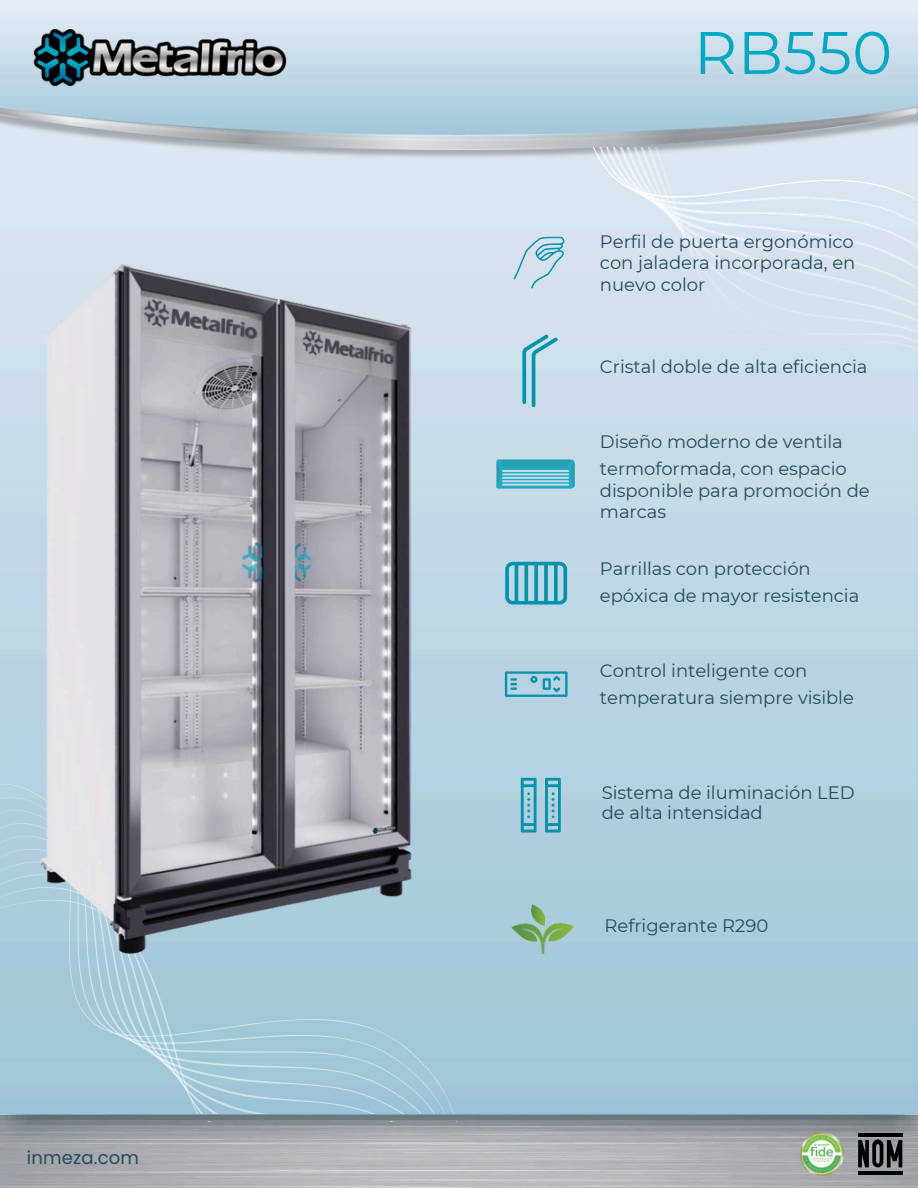
<style>
.page{position:relative;width:918px;height:1188px;background:#fff}
.page>*{position:absolute;margin:0;border:0;box-sizing:border-box;transform-origin:0 0}
.t1{font:60px "Montserrat";letter-spacing:.01em;color:#00a8c3}
.t2{font:18px/21.3px "Montserrat";letter-spacing:-.005em;color:#254c5d;text-align:justify}
.t3{font:18px "Poppins";letter-spacing:.01em;color:#254c5d}
</style>
<div class="page">
<img style="left:0;top:1116px;width:918px;height:72px">
<img style="left:0;top:174px;width:918px;height:942px">
<img style="left:0;top:0;width:918px;height:96px">
<img style="left:34px;top:30px;width:253px;height:55px">
<svg style="left:0;top:777px;width:475px;height:344px;background:#a4c7d6"></svg>
<img style="left:577px;top:147px;width:340px;height:265px">
<svg style="left:521px;top:331px;width:40px;height:78px;background:#a6cfde"></svg>
<svg style="left:545px;top:778px;width:16px;height:55px"></svg>
<svg style="left:521px;top:778px;width:16px;height:55px"></svg>
<svg style="left:505px;top:671px;width:63px;height:26px;background:#78bbce"></svg>
<svg style="left:593px;top:147px;width:324px;height:54px;background:#dce6ef"></svg>
<hr style="left:858px;top:1133px;width:45px;height:4px;background:#000">
<hr style="left:858px;top:1171px;width:45px;height:4px;background:#000">
<svg style="left:858px;top:1140px;width:44px;height:27px"></svg>
<img style="left:800px;top:1133px;width:43px;height:42px">
<svg style="left:505px;top:562px;width:62px;height:43px;background:#61b5c8"></svg>
<svg style="left:514px;top:237px;width:50px;height:51px;background:#b8d6e3"></svg>
<svg style="left:497px;top:460px;width:78px;height:29px;background:#55b6c8"></svg>
<img style="left:532px;top:904px;width:12px;height:20px">
<img style="left:512px;top:924px;width:62px;height:30px">
<img style="left:33px;top:254px;width:392px;height:699px">
<p class="t3" style="left:27px;top:1145px;width:114px">inmeza.com</p>
<p class="t1" style="left:694px;top:16px;width:200px">RB550</p>
<p class="t2" style="left:600px;top:231px;width:257px">Perfil de puerta ergonómico con jaladera incorporada, en nuevo color</p>
<p class="t2" style="left:600px;top:356px;width:269px">Cristal doble de alta eficiencia</p>
<p class="t2" style="left:600px;top:431px;width:244px">Diseño moderno de ventila</p>
<p class="t2" style="left:600px;top:458px;width:248px">termoformada, con espacio</p>
<p class="t2" style="left:600px;top:479px;width:271px">disponible para promoción de</p>
<p class="t2" style="left:600px;top:501px;width:68px">marcas</p>
<p class="t2" style="left:600px;top:558px;width:212px">Parrillas con protección</p>
<p class="t2" style="left:600px;top:585px;width:261px">epóxica de mayor resistencia</p>
<p class="t2" style="left:600px;top:660px;width:209px">Control inteligente con</p>
<p class="t2" style="left:600px;top:687px;width:256px">temperatura siempre visible</p>
<p class="t2" style="left:602px;top:782px;width:254px">Sistema de iluminación LED</p>
<p class="t2" style="left:602px;top:802px;width:163px">de alta intensidad</p>
<p class="t2" style="left:605px;top:915px;width:165px">Refrigerante R290</p>
</div>
